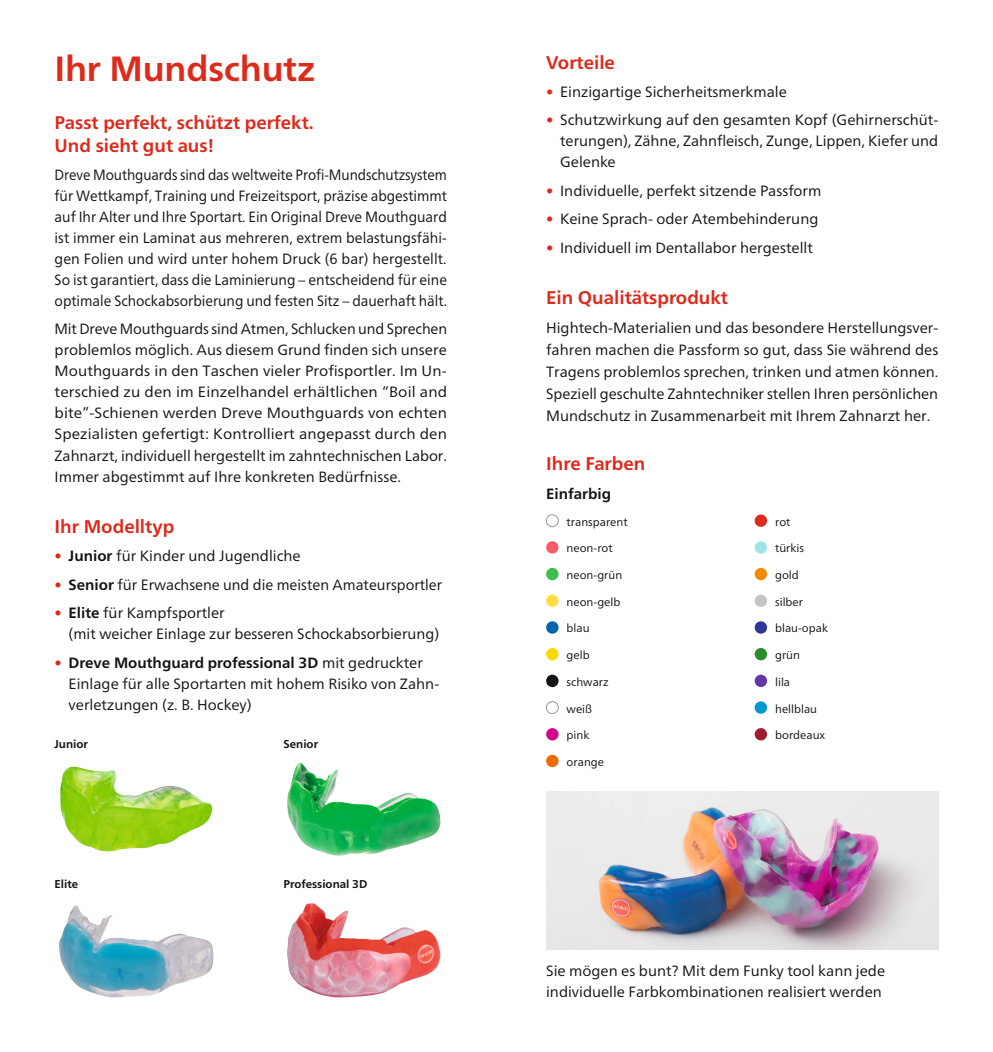
<style>
.page{position:relative;width:993px;height:1052px;background:#fff}
.page>*{position:absolute;margin:0;border:0;box-sizing:border-box;transform-origin:0 0}
.t1{font:700 35px "Frutiger Neue LTW1 G";letter-spacing:-.005em;color:#dc2a1b}
.t2{font:700 18.38px/22.8px "Frutiger Neue LTW1 G";color:#dc2a1b}
.t3{font:14.88px/21px "Frutiger Neue LTW1 G";color:#131413}
.t4{font:14.88px/21px "Frutiger Neue LTW1 G";color:#131413;text-align:justify;scale:.91 1}
.t5{font:700 14.88px "Frutiger Neue LTW1 G";color:#131413}
.t6{font:11.38px "Frutiger Neue LTW1 G";color:#131413}
.t7{font:700 11.38px "Frutiger Neue LTW1 G";color:#131413}
.s1{color:#dc2a1b}
.s2{font-weight:700}
</style>
<div class="page">
<div style="left:546px;top:514px;width:12px;height:13px;border:1px solid #999;border-radius:50%"></div>
<div style="left:546px;top:541px;width:12px;height:12px;background:#f65b6a;border-radius:50%"></div>
<div style="left:546px;top:568px;width:12px;height:12px;background:#3cc04c;border-radius:50%"></div>
<div style="left:546px;top:594px;width:12px;height:13px;background:#ffde42;border-radius:50%"></div>
<div style="left:546px;top:621px;width:12px;height:12px;background:#0067af;border-radius:50%"></div>
<div style="left:546px;top:648px;width:12px;height:12px;background:#fcd900;border-radius:50%"></div>
<div style="left:546px;top:674px;width:12px;height:13px;background:#131413;border-radius:50%"></div>
<div style="left:546px;top:701px;width:12px;height:13px;border:1px solid #999;border-radius:50%"></div>
<div style="left:546px;top:728px;width:12px;height:12px;background:#d6058d;border-radius:50%"></div>
<div style="left:546px;top:755px;width:12px;height:12px;background:#ef6c00;border-radius:50%"></div>
<div style="left:754px;top:514px;width:12px;height:13px;background:#dc2a1b;border-radius:50%"></div>
<div style="left:754px;top:541px;width:12px;height:12px;background:#a0e4e5;border-radius:50%"></div>
<div style="left:754px;top:568px;width:12px;height:12px;background:#f38a03;border-radius:50%"></div>
<div style="left:754px;top:594px;width:12px;height:13px;background:#c4c5c5;border-radius:50%"></div>
<div style="left:754px;top:621px;width:12px;height:12px;background:#2d3797;border-radius:50%"></div>
<div style="left:754px;top:648px;width:12px;height:12px;background:#2b8c2c;border-radius:50%"></div>
<div style="left:754px;top:674px;width:12px;height:13px;background:#6337a8;border-radius:50%"></div>
<div style="left:754px;top:701px;width:12px;height:13px;background:#0099ce;border-radius:50%"></div>
<div style="left:754px;top:728px;width:12px;height:12px;background:#a11c30;border-radius:50%"></div>
<img style="left:287px;top:762px;width:153px;height:93px">
<img style="left:60px;top:766px;width:152px;height:86px">
<img style="left:59px;top:905px;width:154px;height:92px">
<img style="left:287px;top:903px;width:153px;height:94px">
<img style="left:546px;top:791px;width:392px;height:158px">
<h1 class="t1" style="left:55px;top:44px;width:262px">Ihr Mundschutz</h1>
<p class="t2" style="left:55px;top:110px;width:260px">Passt perfekt, schützt perfekt.<br>Und sieht gut aus!</p>
<p class="t4" style="left:55px;top:163px;width:432px">Dreve Mouthguards sind das weltweite Profi-Mundschutzsystem für Wettkampf, Training und Freizeitsport, präzise abgestimmt auf Ihr Alter und Ihre Sportart. Ein Original Dreve Mouthguard ist immer ein Laminat aus mehreren, extrem belastungsfähi&shy;gen Folien und wird unter hohem Druck (6 bar) hergestellt.<br>So ist garantiert, dass die Laminierung – entscheidend für eine optimale Schockabsorbierung und festen Sitz – dauerhaft hält.</p>
<p class="t3" style="left:55px;top:318px;width:394px;text-align:justify">Mit Dreve Mouthguards sind Atmen, Schlucken und Sprechen problemlos möglich. Aus diesem Grund finden sich unsere Mouthguards in den Taschen vieler Profisportler. Im Un&shy;terschied zu den im Einzelhandel erhältlichen “Boil and bite”-Schienen werden Dreve Mouthguards von echten Spezialisten gefertigt: Kontrolliert angepasst durch den Zahnarzt, individuell hergestellt im zahntechnischen Labor.<br>Immer abgestimmt auf Ihre konkreten Bedürfnisse.</p>
<p class="t2" style="left:55px;top:513px;width:121px">Ihr Modelltyp</p>
<p class="t3" style="left:55px;top:544px;width:247px"><span class="s1">•</span> <span class="s2">Junior</span> für Kinder und Jugendliche</p>
<p class="t3" style="left:55px;top:573px;width:389px"><span class="s1">•</span> <span class="s2">Senior</span> für Erwachsene und die meisten Amateursportler</p>
<p class="t3" style="left:69px;top:601px;width:372px;text-indent:-14px"><span class="s1">•</span> <span class="s2">Elite</span> für Kampfsportler<br>(mit weicher Einlage zur besseren Schockabsorbierung)</p>
<p class="t3" style="left:69px;top:651px;width:372px;text-indent:-14px"><span class="s1">•</span> <span class="s2">Dreve Mouthguard professional 3D</span> mit gedruckter<br>Einlage für alle Sportarten mit hohem Risiko von Zahn&shy;verletzungen (z. B. Hockey)</p>
<p class="t7" style="left:54px;top:736px;width:35px">Junior</p>
<p class="t7" style="left:283px;top:736px;width:36px">Senior</p>
<p class="t7" style="left:54px;top:876px;width:25px">Elite</p>
<p class="t7" style="left:283px;top:876px;width:85px">Professional 3D</p>
<p class="t2" style="left:546px;top:49px;width:70px">Vorteile</p>
<p class="t3" style="left:546px;top:80px;width:242px"><span class="s1">•</span> Einzigartige Sicherheitsmerkmale</p>
<p class="t3" style="left:560px;top:109px;width:379px;text-align:justify;text-indent:-14px"><span class="s1">•</span> Schutzwirkung auf den gesamten Kopf (Gehirnerschüt&shy;terungen), Zähne, Zahnfleisch, Zunge, Lippen, Kiefer und Gelenke</p>
<p class="t3" style="left:546px;top:179px;width:277px"><span class="s1">•</span> Individuelle, perfekt sitzende Passform</p>
<p class="t3" style="left:546px;top:207px;width:274px"><span class="s1">•</span> Keine Sprach- oder Atembehinderung</p>
<p class="t3" style="left:546px;top:236px;width:268px"><span class="s1">•</span> Individuell im Dentallabor hergestellt</p>
<p class="t2" style="left:546px;top:285px;width:183px">Ein Qualitätsprodukt</p>
<p class="t3" style="left:546px;top:316px;width:393px;line-height:21.9px;text-align:justify">Hightech-Materialien und das besondere Herstellungsver&shy;fahren machen die Passform so gut, dass Sie während des Tragens problemlos sprechen, trinken und atmen können.<br>Speziell geschulte Zahntechniker stellen Ihren persönlichen Mundschutz in Zusammenarbeit mit Ihrem Zahnarzt her.</p>
<p class="t2" style="left:546px;top:451px;width:101px">Ihre Farben</p>
<p class="t5" style="left:546px;top:483px;width:67px">Einfarbig</p>
<p class="t6" style="left:566px;top:513px;width:63px">transparent</p>
<p class="t6" style="left:566px;top:540px;width:48px">neon-rot</p>
<p class="t6" style="left:566px;top:567px;width:57px">neon-grün</p>
<p class="t6" style="left:566px;top:593px;width:55px">neon-gelb</p>
<p class="t6" style="left:566px;top:620px;width:25px">blau</p>
<p class="t6" style="left:566px;top:647px;width:25px">gelb</p>
<p class="t6" style="left:566px;top:673px;width:44px">schwarz</p>
<p class="t6" style="left:566px;top:700px;width:27px">weiß</p>
<p class="t6" style="left:566px;top:727px;width:24px">pink</p>
<p class="t6" style="left:566px;top:753px;width:39px">orange</p>
<p class="t6" style="left:774px;top:513px;width:17px">rot</p>
<p class="t6" style="left:774px;top:540px;width:30px">türkis</p>
<p class="t6" style="left:774px;top:567px;width:25px">gold</p>
<p class="t6" style="left:774px;top:593px;width:29px">silber</p>
<p class="t6" style="left:774px;top:620px;width:54px">blau-opak</p>
<p class="t6" style="left:774px;top:647px;width:26px">grün</p>
<p class="t6" style="left:774px;top:673px;width:17px">lila</p>
<p class="t6" style="left:774px;top:700px;width:44px">hellblau</p>
<p class="t6" style="left:774px;top:727px;width:52px">bordeaux</p>
<p class="t3" style="left:546px;top:959px;width:340px">Sie mögen es bunt? Mit dem Funky tool kann jede individuelle Farbkombinationen realisiert werden</p>
</div>
